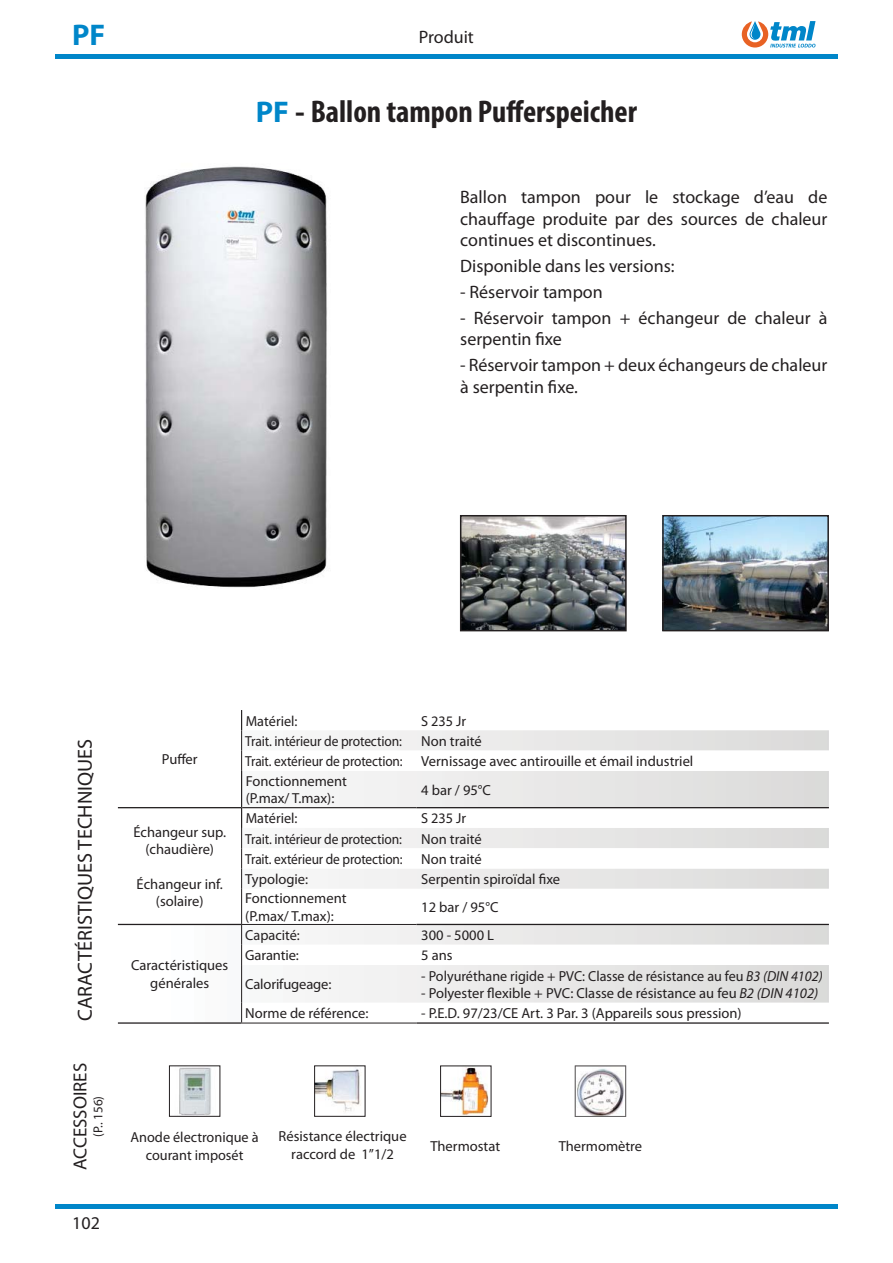
<style>
.page{position:relative;width:893px;height:1263px;background:#fff}
.page>*{position:absolute;margin:0;border:0;box-sizing:border-box;transform-origin:0 0}
.t1{font:700 condensed 31.5px "Myriad Pro";color:#231f20}
.t2{font:700 30px "Myriad Pro";color:#0086c9}
.t3{font:20.4px "Myriad Pro";color:#231f20}
.t4{font:18.9px "Myriad Pro";color:#231f20}
.t5{font:18px/21.6px "Myriad Pro";color:#231f20}
.t6{font:14.55px/17.4px "Myriad Pro";color:#231f20;text-align:center}
.t7{font:14.55px "Myriad Pro";color:#231f20;scale:.93 1}
.t8{font:14.55px "Myriad Pro";color:#231f20;scale:.92 1}
.t9{font:13.05px "Myriad Pro";color:#231f20}
.s1{font-stretch:normal;font-size:30px;color:#0086c9}
.s2{font-stretch:normal;font-size:30px}
.s3{font-style:italic}
</style>
<div class="page">
<div style="left:55px;top:54px;width:782px;height:5px;background:#0086c9"></div>
<div style="left:55px;top:1204px;width:782px;height:5px;background:#0086c9"></div>
<svg style="left:742px;top:21px;width:73px;height:27px"></svg>
<img style="left:316px;top:1069px;width:45px;height:43px">
<div style="left:314px;top:1065px;width:51px;height:52px;border:1px solid #231f20"></div>
<img style="left:145px;top:166px;width:182px;height:422px">
<svg style="left:242px;top:730px;width:587px;height:21px"></svg>
<svg style="left:118px;top:751px;width:711px;height:272px"></svg>
<hr style="left:241px;top:771px;width:1px;height:37px;background:#231f20">
<svg style="left:241px;top:710px;width:1px;height:61px"></svg>
<svg style="left:241px;top:808px;width:1px;height:81px"></svg>
<hr style="left:241px;top:889px;width:1px;height:35px;background:#231f20">
<svg style="left:241px;top:925px;width:1px;height:40px"></svg>
<hr style="left:241px;top:965px;width:1px;height:38px;background:#231f20">
<svg style="left:241px;top:1003px;width:1px;height:20px"></svg>
<hr style="left:118px;top:807px;width:123px;height:1px;background:#231f20">
<hr style="left:118px;top:924px;width:123px;height:1px;background:#231f20">
<hr style="left:118px;top:1022px;width:123px;height:2px;background:#231f20">
<hr style="left:417px;top:807px;width:412px;height:1px;background:#231f20">
<hr style="left:417px;top:924px;width:412px;height:1px;background:#231f20">
<hr style="left:417px;top:1022px;width:412px;height:2px;background:#231f20">
<hr style="left:241px;top:924px;width:176px;height:1px;background:#231f20">
<hr style="left:241px;top:1023px;width:176px;height:1px;background:#231f20">
<hr style="left:242px;top:807px;width:175px;height:1px;background:#231f20">
<svg style="left:575px;top:1065px;width:51px;height:52px"></svg>
<img style="left:575px;top:1066px;width:51px;height:50px">
<img style="left:442px;top:1067px;width:47px;height:48px">
<div style="left:440px;top:1065px;width:51px;height:52px;border:1px solid #231f20"></div>
<img style="left:179px;top:1067px;width:32px;height:48px">
<div style="left:169px;top:1065px;width:51px;height:52px;border:1px solid #231f20"></div>
<img style="left:463px;top:518px;width:161px;height:110px">
<div style="left:460px;top:515px;width:167px;height:116px;border:2px solid #231f20"></div>
<img style="left:665px;top:518px;width:161px;height:110px">
<div style="left:662px;top:515px;width:167px;height:116px;border:2px solid #231f20"></div>
<h2 class="t2" style="left:72px;top:17px;width:34px">PF</h2>
<p class="t5" style="left:419px;top:27px;width:57px">Produit</p>
<h1 class="t1" style="left:256px;top:93px;width:383px"><span class="s1">PF</span> <span class="s2">-</span> Ballon tampon Pufferspeicher</h1>
<p class="t5" style="left:460px;top:187px;width:369px;text-align:justify">Ballon tampon pour le stockage d’eau de chauffage produite par des sources de chaleur continues et discontinues.</p>
<p class="t5" style="left:460px;top:256px;width:216px">Disponible dans les versions:</p>
<p class="t5" style="left:460px;top:282px;width:144px">- Réservoir tampon</p>
<p class="t5" style="left:460px;top:308px;width:369px">- Réservoir tampon + échangeur de chaleur à serpentin fixe</p>
<p class="t5" style="left:460px;top:356px;width:369px">- Réservoir tampon + deux échangeurs de chaleur à serpentin fixe.</p>
<h3 class="t3" style="left:77px;top:1021px;width:284px;rotate:-90deg">CARACTÉRISTIQUES TECHNIQUES</h3>
<p class="t4" style="left:73px;top:1170px;width:109px;rotate:-90deg">ACCESSOIRES</p>
<p class="t9" style="left:93px;top:1137px;width:42px;rotate:-90deg">(P.. 156)</p>
<p class="t5" style="left:72px;top:1213px;width:29px">102</p>
<p class="t6" style="left:162px;top:752px;width:37px">Puffer</p>
<p class="t6" style="left:133px;top:824px;width:94px">Échangeur sup. (chaudière)</p>
<p class="t6" style="left:137px;top:876px;width:88px">Échangeur inf. (solaire)</p>
<p class="t6" style="left:131px;top:958px;width:99px">Caractéristiques générales</p>
<p class="t6" style="left:246px;top:713px;width:53px">Matériel:</p>
<p class="t6" style="left:421px;top:713px;width:46px">S 235 Jr</p>
<p class="t7" style="left:245px;top:735px;width:170px">Trait. intérieur de protection:</p>
<p class="t6" style="left:421px;top:733px;width:62px">Non traité</p>
<p class="t8" style="left:245px;top:756px;width:173px">Trait. extérieur de protection:</p>
<p class="t6" style="left:421px;top:754px;width:274px">Vernissage avec antirouille et émail industriel</p>
<p class="t6" style="left:246px;top:773px;width:103px;text-align:left">Fonctionnement (P.max/ T.max):</p>
<p class="t6" style="left:421px;top:782px;width:71px">4 bar / 95°C</p>
<p class="t6" style="left:246px;top:811px;width:53px">Matériel:</p>
<p class="t6" style="left:421px;top:811px;width:46px">S 235 Jr</p>
<p class="t7" style="left:245px;top:833px;width:170px">Trait. intérieur de protection:</p>
<p class="t6" style="left:421px;top:831px;width:62px">Non traité</p>
<p class="t8" style="left:245px;top:853px;width:173px">Trait. extérieur de protection:</p>
<p class="t6" style="left:421px;top:851px;width:62px">Non traité</p>
<p class="t6" style="left:245px;top:871px;width:64px">Typologie:</p>
<p class="t6" style="left:421px;top:871px;width:140px">Serpentin spiroïdal fixe</p>
<p class="t6" style="left:245px;top:891px;width:103px;text-align:left">Fonctionnement (P.max/ T.max):</p>
<p class="t6" style="left:421px;top:899px;width:79px">12 bar / 95°C</p>
<p class="t6" style="left:245px;top:927px;width:56px">Capacité:</p>
<p class="t6" style="left:421px;top:927px;width:74px">300 - 5000 L</p>
<p class="t6" style="left:245px;top:948px;width:55px">Garantie:</p>
<p class="t6" style="left:421px;top:948px;width:33px">5 ans</p>
<p class="t6" style="left:245px;top:977px;width:88px">Calorifugeage:</p>
<p class="t6" style="left:421px;top:968px;width:403px">- Polyuréthane rigide + PVC: Classe de résistance au feu <span class="s3">B3 (DIN 4102)</span></p>
<p class="t6" style="left:421px;top:985px;width:398px">- Polyester flexible + PVC: Classe de résistance au feu <span class="s3">B2 (DIN 4102)</span></p>
<p class="t6" style="left:245px;top:1006px;width:125px">Norme de référence:</p>
<p class="t6" style="left:421px;top:1006px;width:322px">- P.E.D. 97/23/CE Art. 3 Par. 3 (Appareils sous pression)</p>
<p class="t6" style="left:131px;top:1129px;width:130px">Anode électronique à courant imposét</p>
<p class="t6" style="left:279px;top:1129px;width:129px">Résistance électrique raccord de 1”1/2</p>
<p class="t6" style="left:430px;top:1138px;width:71px">Thermostat</p>
<p class="t6" style="left:559px;top:1138px;width:85px">Thermomètre</p>
</div>
